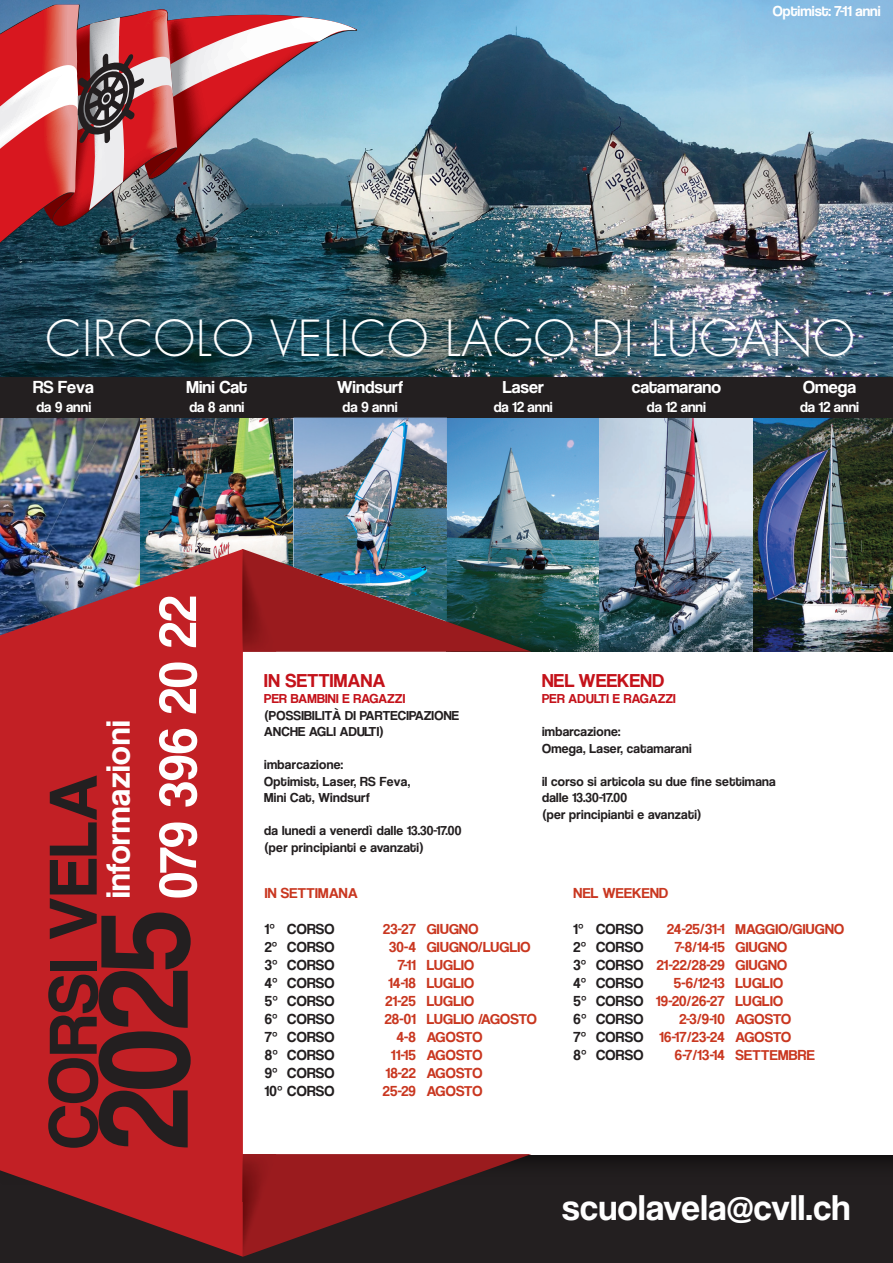
<style>
.page{position:relative;width:893px;height:1263px;background:#fff}
.page>*{position:absolute;margin:0;border:0;box-sizing:border-box;transform-origin:0 0}
.t1{font:120px "Coolvetica";color:#231f20}
.t2{font:70.65px "Coolvetica Rg";letter-spacing:.02em;color:#231f20}
.t3{font:54px "Coolvetica Rg";letter-spacing:.01em;color:#fff}
.t4{font:300 48.45px "Futura Std";letter-spacing:.015em;color:#fff}
.t5{font:36.9px "Coolvetica Rg";letter-spacing:.02em;color:#fff}
.t6{font:34.8px "Coolvetica Rg";letter-spacing:.02em;color:#fff}
.t7{font:19.5px "Coolvetica Rg";letter-spacing:.02em;color:#c4121a}
.t8{font:18px "Coolvetica Rg";color:#fff}
.t9{font:15px "Coolvetica Rg";letter-spacing:.02em;color:#c93720}
.t10{font:15px "Coolvetica Rg";letter-spacing:.02em;color:#231f20}
.t11{font:15px "Coolvetica Rg";color:#fff}
.t12{font:15px "Coolvetica Rg";color:#c93720}
.t13{font:13.5px/16.5px "Coolvetica Rg";letter-spacing:.02em;color:#231f20}
.t14{font:13.5px "Coolvetica Rg";letter-spacing:.02em;color:#c4121a}
.s1{color:#231f20}
</style>
<div class="page">
<div style="left:0;top:659px;width:893px;height:604px;background:#231f20"></div>
<img style="left:0;top:418px;width:140px;height:131px">
<img style="left:140px;top:418px;width:153px;height:131px">
<img style="left:447px;top:418px;width:153px;height:214px">
<img style="left:600px;top:418px;width:153px;height:214px">
<img style="left:753px;top:418px;width:140px;height:214px">
<div style="left:0;top:376px;width:140px;height:42px;background:#231f20"></div>
<div style="left:140px;top:376px;width:154px;height:42px;background:#231f20"></div>
<div style="left:294px;top:376px;width:153px;height:42px;background:#231f20"></div>
<div style="left:447px;top:376px;width:153px;height:42px;background:#231f20"></div>
<div style="left:600px;top:376px;width:153px;height:42px;background:#231f20"></div>
<div style="left:753px;top:376px;width:140px;height:42px;background:#231f20"></div>
<img style="left:0;top:0;width:893px;height:376px">
<img style="left:531px;top:632px;width:362px;height:530px">
<div style="left:2px;top:652px;width:891px;height:503px;background:#fff"></div>
<svg style="left:0;top:549px;width:243px;height:707px;background:#b2242a"></svg>
<svg style="left:276px;top:1154px;width:255px;height:91px"></svg>
<svg style="left:276px;top:549px;width:255px;height:103px;background:#5f3635"></svg>
<img style="left:243px;top:1154px;width:33px;height:102px">
<img style="left:243px;top:549px;width:33px;height:103px">
<svg style="left:0;top:5px;width:364px;height:253px;background:#38606e"></svg>
<img style="left:0;top:5px;width:357px;height:241px">
<img style="left:293px;top:418px;width:154px;height:203px">
<p class="t11" style="left:773px;top:2px;width:109px">Optimist: 7-11 anni</p>
<h3 class="t4" style="left:46px;top:308px;width:811px">CIRCOLO VELICO LAGO DI LUGANO</h3>
<p class="t8" style="left:33px;top:376px;width:62px">RS Feva</p>
<p class="t11" style="left:36px;top:398px;width:56px">da 9 anni</p>
<p class="t8" style="left:187px;top:376px;width:62px">Mini Cat</p>
<p class="t11" style="left:189px;top:398px;width:57px">da 8 anni</p>
<p class="t8" style="left:337px;top:376px;width:67px">Windsurf</p>
<p class="t11" style="left:343px;top:398px;width:56px">da 9 anni</p>
<p class="t8" style="left:503px;top:376px;width:43px">Laser</p>
<p class="t11" style="left:494px;top:398px;width:61px">da 12 anni</p>
<p class="t8" style="left:632px;top:376px;width:91px">catamarano</p>
<p class="t11" style="left:647px;top:398px;width:61px">da 12 anni</p>
<p class="t8" style="left:803px;top:376px;width:54px">Omega</p>
<p class="t11" style="left:800px;top:398px;width:61px">da 12 anni</p>
<h3 class="t3" style="left:146px;top:898px;width:304px;rotate:-90deg">079 396 20 22</h3>
<h3 class="t6" style="left:98px;top:898px;width:179px;rotate:-90deg">informazioni</h3>
<h2 class="t2" style="left:32px;top:1149px;width:375px;rotate:-90deg">CORSI VELA</h2>
<h1 class="t1" style="left:68px;top:1149px;width:239px;rotate:-90deg">2025</h1>
<h3 class="t7" style="left:264px;top:669px;width:122px">IN SETTIMANA</h3>
<p class="t14" style="left:264px;top:691px;width:142px">PER BAMBINI E RAGAZZI</p>
<p class="t13" style="left:264px;top:707px;width:196px">(POSSIBILITÀ DI PARTECIPAZIONE<br>ANCHE AGLI ADULTI)</p>
<p class="t13" style="left:264px;top:756px;width:147px">imbarcazione:<br>Optimist, Laser, RS Feva,<br>Mini Cat, Windsurf</p>
<p class="t13" style="left:264px;top:822px;width:199px">da lunedi a venerdì dalle 13.30-17.00 (per principianti e avanzati)</p>
<h3 class="t7" style="left:542px;top:669px;width:124px">NEL WEEKEND</h3>
<p class="t14" style="left:542px;top:691px;width:135px">PER ADULTI E RAGAZZI</p>
<p class="t13" style="left:542px;top:723px;width:151px">imbarcazione:<br>Omega, Laser, catamarani</p>
<p class="t13" style="left:542px;top:773px;width:235px">il corso si articola su due fine settimana dalle 13.30-17.00<br>(per principianti e avanzati)</p>
<p class="t9" style="left:265px;top:884px;width:95px">IN SETTIMANA</p>
<p class="t10" style="left:265px;top:920px;width:71px">1° CORSO</p>
<p class="t9" style="left:383px;top:920px;width:97px">23-27 GIUGNO</p>
<p class="t10" style="left:265px;top:938px;width:71px">2° CORSO</p>
<p class="t9" style="left:389px;top:938px;width:143px">30-4 GIUGNO/LUGLIO</p>
<p class="t10" style="left:265px;top:956px;width:71px">3° CORSO</p>
<p class="t9" style="left:398px;top:956px;width:78px">7-11 LUGLIO</p>
<p class="t10" style="left:265px;top:974px;width:71px">4° CORSO</p>
<p class="t9" style="left:388px;top:974px;width:87px">14-18 LUGLIO</p>
<p class="t10" style="left:265px;top:992px;width:71px">5° CORSO</p>
<p class="t9" style="left:386px;top:992px;width:90px">21-25 LUGLIO</p>
<p class="t10" style="left:265px;top:1010px;width:71px">6° CORSO</p>
<p class="t9" style="left:385px;top:1010px;width:154px">28-01 LUGLIO /AGOSTO</p>
<p class="t10" style="left:265px;top:1028px;width:71px">7° CORSO</p>
<p class="t9" style="left:397px;top:1028px;width:87px">4-8 AGOSTO</p>
<p class="t10" style="left:265px;top:1046px;width:71px">8° CORSO</p>
<p class="t9" style="left:391px;top:1046px;width:93px">11-15 AGOSTO</p>
<p class="t10" style="left:265px;top:1064px;width:71px">9° CORSO</p>
<p class="t9" style="left:386px;top:1064px;width:98px">18-22 AGOSTO</p>
<p class="t10" style="left:265px;top:1082px;width:71px">10° CORSO</p>
<p class="t9" style="left:383px;top:1082px;width:101px">25-29 AGOSTO</p>
<p class="t9" style="left:573px;top:884px;width:96px">NEL WEEKEND</p>
<p class="t10" style="left:573px;top:920px;width:71px">1° CORSO</p>
<p class="t9" style="left:667px;top:920px;width:179px">24-25/31-1 MAGGIO/GIUGNO</p>
<p class="t10" style="left:573px;top:938px;width:71px">2° CORSO</p>
<p class="t9" style="left:675px;top:938px;width:114px">7-8/14-15 GIUGNO</p>
<p class="t9" style="left:573px;top:956px;width:215px"><span class="s1">3° CORSO</span> 21-22/28-29 GIUGNO</p>
<p class="t10" style="left:573px;top:974px;width:71px">4° CORSO</p>
<p class="t9" style="left:674px;top:974px;width:111px">5-6/12-13 LUGLIO</p>
<p class="t9" style="left:573px;top:992px;width:211px"><span class="s1">5° CORSO</span> 19-20/26-27 LUGLIO</p>
<p class="t10" style="left:573px;top:1010px;width:71px">6° CORSO</p>
<p class="t12" style="left:679px;top:1010px;width:113px">2-3/9-10 AGOSTO</p>
<p class="t9" style="left:573px;top:1028px;width:219px"><span class="s1">7° CORSO</span> 16-17/23-24 AGOSTO</p>
<p class="t10" style="left:573px;top:1046px;width:71px">8° CORSO</p>
<p class="t9" style="left:675px;top:1046px;width:141px">6-7/13-14 SETTEMBRE</p>
<h3 class="t5" style="left:562px;top:1186px;width:290px">scuolavela@cvll.ch</h3>
</div>
